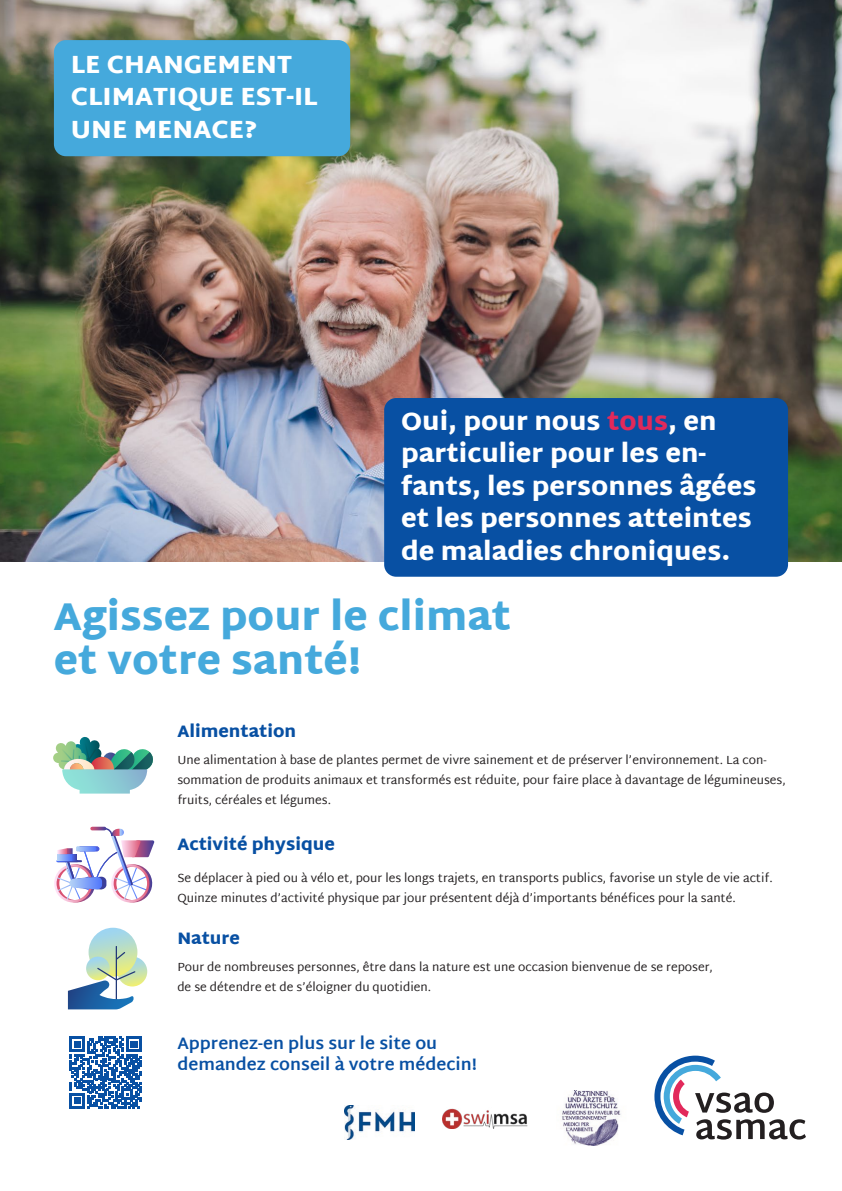
<style>
.page{position:relative;width:842px;height:1191px;background:#fff}
.page>*{position:absolute;margin:0;border:0;box-sizing:border-box;transform-origin:0 0}
.t1{font:900 39.6px/43.8px "Martel Sans";color:#45a9dc}
.t2{font:900 25.5px/32.5px "Martel Sans";color:#fff}
.t3{font:700 17px/21.2px "Martel Sans";color:#0850a3}
.t4{font:900 17px "Martel Sans";color:#0850a3}
.t5{font:12px/19.6px "Martel Sans";color:#231f20}
.s1{color:#e2295b}
</style>
<div class="page">
<img style="left:0;top:0;width:842px;height:561px">
<div style="left:384px;top:398px;width:404px;height:179px;background:#0850a3;border-radius:12px"></div>
<div style="left:54px;top:40px;width:296px;height:116px;background:#45a9dc;border-radius:12px"></div>
<svg style="left:54px;top:737px;width:99px;height:56px"></svg>
<img style="left:54px;top:827px;width:100px;height:76px">
<svg style="left:92px;top:826px;width:13px;height:4px"></svg>
<svg style="left:117px;top:956px;width:30px;height:30px"></svg>
<svg style="left:89px;top:927px;width:48px;height:49px"></svg>
<svg style="left:68px;top:946px;width:67px;height:63px"></svg>
<svg style="left:70px;top:1036px;width:71px;height:72px"></svg>
<svg style="left:654px;top:1055px;width:152px;height:84px"></svg>
<img style="left:443px;top:1108px;width:85px;height:20px">
<img style="left:562px;top:1090px;width:59px;height:55px">
<img style="left:344px;top:1106px;width:70px;height:33px">
<h2 class="t2" style="left:71px;top:48px;width:248px">LE CHANGEMENT<br>CLIMATIQUE EST-IL<br>UNE MENACE?</h2>
<h2 class="t2" style="left:401px;top:404px;width:357px">Oui, pour nous <span class="s1">tous</span>, en particulier pour les en&shy;fants, les personnes âgées et les personnes atteintes de maladies chroniques.</h2>
<h1 class="t1" style="left:54px;top:594px;width:459px">Agissez pour le climat et votre santé!</h1>
<h3 class="t4" style="left:177px;top:721px;width:120px">Alimentation</h3>
<p class="t5" style="left:177px;top:750px;width:610px">Une alimentation à base de plantes permet de vivre sainement et de préserver l’environnement. La con&shy;sommation de produits animaux et transformés est réduite, pour faire place à davantage de légumineuses, fruits, céréales et légumes.</p>
<h3 class="t4" style="left:177px;top:834px;width:159px">Activité physique</h3>
<p class="t5" style="left:177px;top:868px;width:597px">Se déplacer à pied ou à vélo et, pour les longs trajets, en transports publics, favorise un style de vie actif.<br>Quinze minutes d’activité physique par jour présentent déjà d’importants bénéfices pour la santé.</p>
<h3 class="t4" style="left:177px;top:928px;width:64px">Nature</h3>
<p class="t5" style="left:177px;top:957px;width:537px">Pour de nombreuses personnes, être dans la nature est une occasion bienvenue de se reposer, de se détendre et de s’éloigner du quotidien.</p>
<h3 class="t3" style="left:177px;top:1032px;width:301px">Apprenez-en plus sur le site ou demandez conseil à votre médecin!</h3>
</div>
